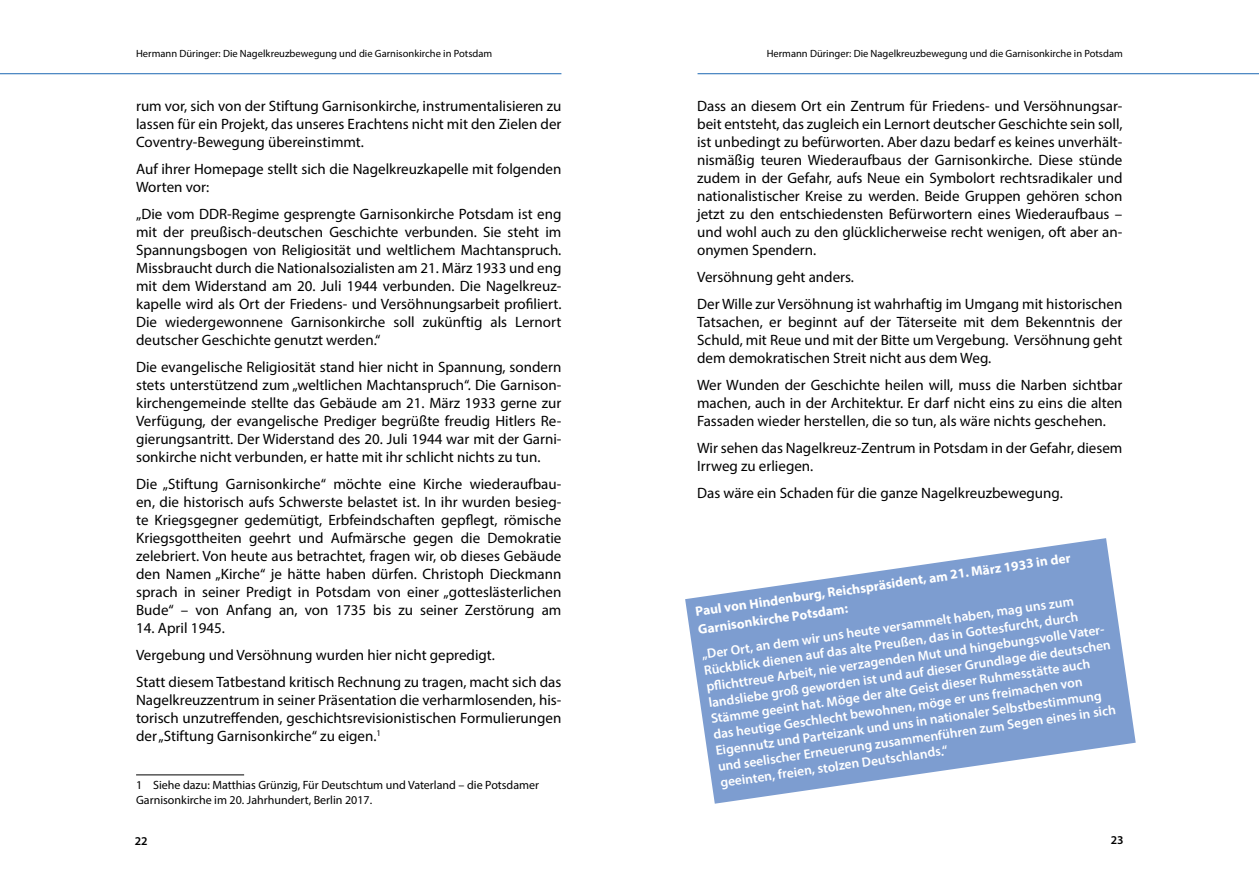
<style>
.page{position:relative;width:1259px;height:893px;background:#fff}
.page>*{position:absolute;margin:0;border:0;box-sizing:border-box;transform-origin:0 0}
.t1{font:15px/18px "Myriad Pro";color:#000;text-align:justify}
.t2{font:600 13.5px/16.2px "Myriad Pro";color:#fff}
.t3{font:700 13.5px/18.5px "Myriad Pro";color:#fff}
.t4{font:12px/14.4px "Myriad Pro";color:#000}
.t5{font:600 12px "Myriad Pro";color:#000}
.t6{font:10.5px "Myriad Pro";color:#000}
</style>
<div class="page">
<hr style="left:697px;top:73px;width:562px;height:1px;background:#3578bb">
<hr style="left:0;top:73px;width:561px;height:1px;background:#3578bb">
<hr style="left:136px;top:774px;width:108px;height:1px;background:#000">
<svg style="left:685px;top:538px;width:450px;height:266px;fill:#7d9dd0"></svg>
<p class="t6" style="left:136px;top:47px;width:358px">Hermann Düringer: Die Nagelkreuzbewegung und die Garnisonkirche in Potsdam</p>
<p class="t6" style="left:766px;top:47px;width:358px">Hermann Düringer: Die Nagelkreuzbewegung und die Garnisonkirche in Potsdam</p>
<p class="t1" style="left:136px;top:96px;width:427px">rum vor, sich von der Stiftung Garnisonkirche, instrumentalisieren zu lassen für ein Projekt, das unseres Erachtens nicht mit den Zielen der Coventry-Bewegung übereinstimmt.</p>
<p class="t1" style="left:136px;top:159px;width:427px">Auf ihrer Homepage stellt sich die Nagelkreuzkapelle mit folgenden<br>Worten vor:</p>
<p class="t1" style="left:136px;top:204px;width:427px">„Die vom DDR-Regime gesprengte Garnisonkirche Potsdam ist eng mit der preußisch-deutschen Geschichte verbunden. Sie steht im Spannungsbogen von Religiosität und weltlichem Machtanspruch.<br>Missbraucht durch die Nationalsozialisten am 21. März 1933 und eng mit dem Widerstand am 20. Juli 1944 verbunden. Die Nagelkreuz&shy;kapelle wird als Ort der Friedens- und Versöhnungsarbeit profiliert.<br>Die wiedergewonnene Garnisonkirche soll zukünftig als Lernort deutscher Geschichte genutzt werden.“</p>
<p class="t1" style="left:136px;top:357px;width:427px">Die evangelische Religiosität stand hier nicht in Spannung, sondern stets unterstützend zum „weltlichen Machtanspruch“. Die Garnison&shy;kirchengemeinde stellte das Gebäude am 21. März 1933 gerne zur Verfügung, der evangelische Prediger begrüßte freudig Hitlers Re&shy;gierungsantritt. Der Widerstand des 20. Juli 1944 war mit der Garni&shy;sonkirche nicht verbunden, er hatte mit ihr schlicht nichts zu tun.</p>
<p class="t1" style="left:136px;top:474px;width:427px">Die „Stiftung Garnisonkirche“ möchte eine Kirche wiederaufbau&shy;en, die historisch aufs Schwerste belastet ist. In ihr wurden besieg&shy;te Kriegsgegner gedemütigt, Erbfeindschaften gepflegt, römische Kriegsgottheiten geehrt und Aufmärsche gegen die Demokratie zelebriert. Von heute aus betrachtet, fragen wir, ob dieses Gebäude den Namen „Kirche“ je hätte haben dürfen. Christoph Dieckmann sprach in seiner Predigt in Potsdam von einer „gotteslästerlichen Bude“ – von Anfang an, von 1735 bis zu seiner Zerstörung am</p>
<p class="t1" style="left:136px;top:614px;width:427px;line-height:27px;text-align:left">14. April 1945.<br>Vergebung und Versöhnung wurden hier nicht gepredigt.<br>Statt diesem Tatbestand kritisch Rechnung zu tragen, macht sich das</p>
<p class="t1" style="left:136px;top:690px;width:427px">Nagelkreuzzentrum in seiner Präsentation die verharmlosenden, his&shy;torisch unzutreffenden, geschichtsrevisionistischen Formulierungen der „Stiftung Garnisonkirche“ zu eigen.<sup>1</sup></p>
<p class="t4" style="left:136px;top:778px;width:404px">1 Siehe dazu: Matthias Grünzig, Für Deutschtum und Vaterland – die Potsdamer<br>Garnisonkirche im 20. Jahrhundert, Berlin 2017.</p>
<p class="t1" style="left:697px;top:96px;width:427px">Dass an diesem Ort ein Zentrum für Friedens- und Versöhnungsar&shy;beit entsteht, das zugleich ein Lernort deutscher Geschichte sein soll, ist unbedingt zu befürworten. Aber dazu bedarf es keines unverhält&shy;nismäßig teuren Wiederaufbaus der Garnisonkirche. Diese stünde zudem in der Gefahr, aufs Neue ein Symbolort rechtsradikaler und nationalistischer Kreise zu werden. Beide Gruppen gehören schon jetzt zu den entschiedensten Befürwortern eines Wiederaufbaus – und wohl auch zu den glücklicherweise recht wenigen, oft aber an&shy;onymen Spendern.</p>
<p class="t1" style="left:697px;top:263px;width:427px;line-height:27px">Versöhnung geht anders.<br>Der Wille zur Versöhnung ist wahrhaftig im Umgang mit historischen</p>
<p class="t1" style="left:697px;top:312px;width:427px">Tatsachen, er beginnt auf der Täterseite mit dem Bekenntnis der Schuld, mit Reue und mit der Bitte um Vergebung. Versöhnung geht dem demokratischen Streit nicht aus dem Weg.</p>
<p class="t1" style="left:697px;top:375px;width:427px">Wer Wunden der Geschichte heilen will, muss die Narben sichtbar machen, auch in der Architektur. Er darf nicht eins zu eins die alten Fassaden wieder herstellen, die so tun, als wäre nichts geschehen.</p>
<p class="t1" style="left:697px;top:438px;width:427px">Wir sehen das Nagelkreuz-Zentrum in Potsdam in der Gefahr, diesem<br>Irrweg zu erliegen.</p>
<p class="t1" style="left:697px;top:483px;width:367px">Das wäre ein Schaden für die ganze Nagelkreuzbewegung.</p>
<p class="t3" style="left:694px;top:601px;width:380px;rotate:-8deg">Paul von Hindenburg, Reichspräsident, am 21. März 1933 in der<br>Garnisonkirche Potsdam:</p>
<p class="t2" style="left:700px;top:645px;width:408px;rotate:-8deg">„Der Ort, an dem wir uns heute versammelt haben, mag uns zum Rückblick dienen auf das alte Preußen, das in Gottesfurcht, durch<br>pfl ichttreue Arbeit, nie verzagenden Mut und hingebungsvolle Vater&shy;landsliebe groß geworden ist und auf dieser Grundlage die deutschen Stämme geeint hat. Möge der alte Geist dieser Ruhmesstätte auch das heutige Geschlecht bewohnen, möge er uns freimachen von Eigennutz und Parteizank und uns in nationaler Selbstbestimmung und seelischer Erneuerung zusammenführen zum Segen eines in sich geeinten, freien, stolzen Deutschlands.“</p>
<p class="t5" style="left:135px;top:833px;width:14px">22</p>
<p class="t5" style="left:1111px;top:832px;width:14px">23</p>
</div>
